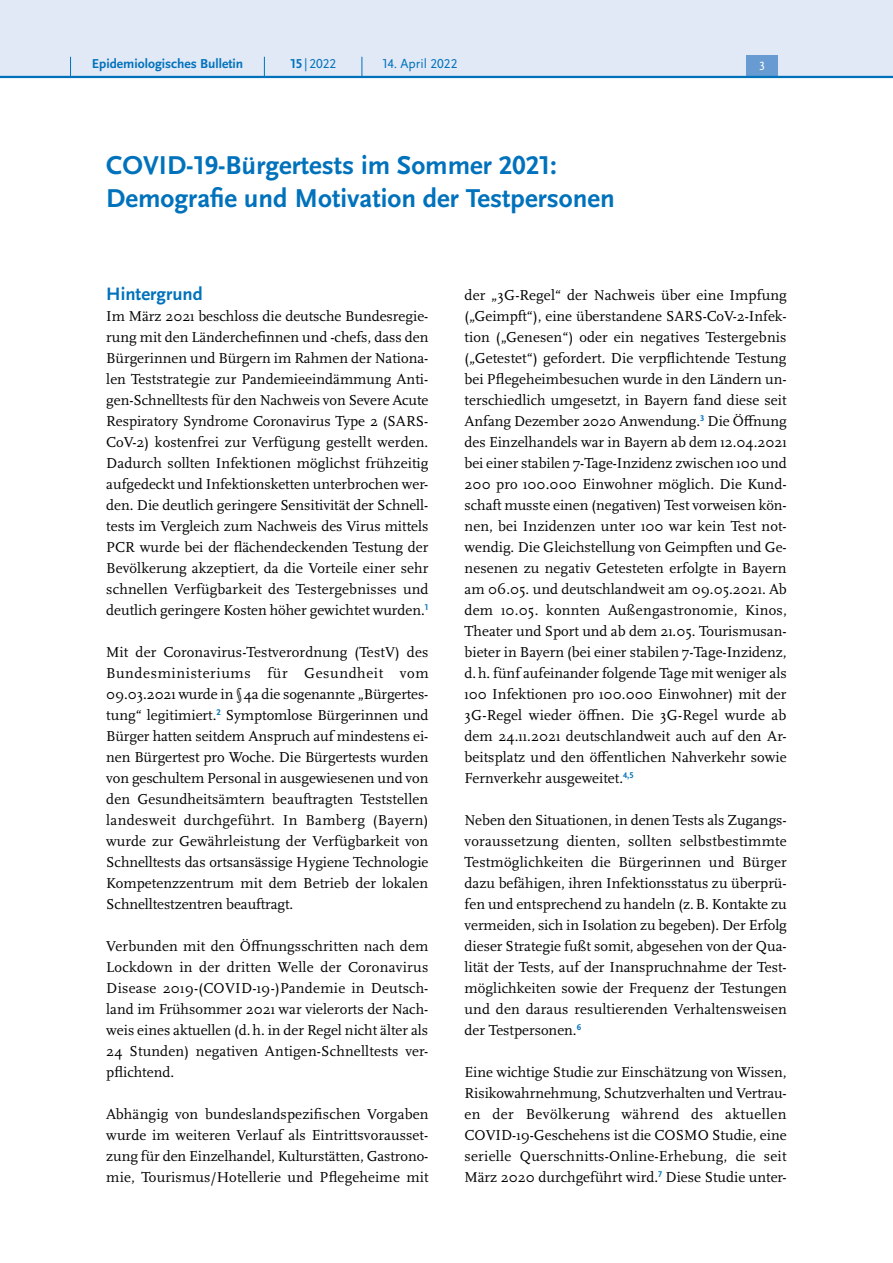
<style>
.page{position:relative;width:893px;height:1263px;background:#fff}
.page>*{position:absolute;margin:0;border:0;box-sizing:border-box;transform-origin:0 0}
.H2{font:700 27px/33px "Scala Sans Pro";color:#0072bc}
.t1{font:700 18.75px "Scala Sans Pro";color:#0072bc}
.P_-_Fließtext{font:15px/21px "Scala Pro";color:#000;text-align:justify}
.t2{font:700 13.5px "Scala Sans Pro";color:#0072bc}
.t3{font:13.5px "Scala Sans Pro";color:#0072bc}
.t4{font:12.45px "Scala Sans Pro";color:#fff}
.s1{font-weight:700}
</style>
<div class="page">
<div style="left:0;top:0;width:893px;height:77px;background:#e1e8f6"></div>
<div style="left:746px;top:55px;width:32px;height:21px;background:#679bd2"></div>
<hr style="left:0;top:76px;width:893px;height:2px;background:#0072bc">
<svg style="left:70px;top:57px;width:1px;height:19px"></svg>
<svg style="left:264px;top:57px;width:1px;height:19px"></svg>
<svg style="left:362px;top:57px;width:1px;height:19px"></svg>
<p class="t2" style="left:92px;top:55px;width:153px">Epidemiologisches Bulletin</p>
<p class="t3" style="left:290px;top:55px;width:47px"><span class="s1">15</span>|2022</p>
<p class="t3" style="left:383px;top:55px;width:76px">14. April 2022</p>
<p class="t4" style="left:759px;top:59px;width:7px">3</p>
<h2 class="H2" style="left:106px;top:148px;width:510px">COVID-19-Bürgertests im Sommer 2021:<br>Demografie und Motivation der Testpersonen</h2>
<h3 class="t1" style="left:106px;top:282px;width:98px">Hintergrund</h3>
<p class="P_-_Fließtext" style="left:106px;top:305px;width:324px">Im März 2021 beschloss die deutsche Bundesregie&shy;rung mit den Länderchefinnen und -chefs, dass den Bürgerinnen und Bürgern im Rahmen der Nationa&shy;len Teststrategie zur Pandemieeindämmung Anti&shy;gen-Schnelltests für den Nachweis von Severe Acute Respiratory Syndrome Coronavirus Type 2 (SARS-CoV-2) kostenfrei zur Verfügung gestellt werden.<br>Dadurch sollten Infektionen möglichst frühzeitig aufgedeckt und Infektionsketten unterbrochen wer&shy;den. Die deutlich geringere Sensitivität der Schnell&shy;tests im Vergleich zum Nachweis des Virus mittels PCR wurde bei der flächendeckenden Testung der Bevölkerung akzeptiert, da die Vorteile einer sehr schnellen Verfügbarkeit des Testergebnisses und deutlich geringere Kosten höher gewichtet wurden.<sup>1</sup></p>
<p class="P_-_Fließtext" style="left:106px;top:641px;width:324px">Mit der Coronavirus-Testverordnung (TestV) des Bundesministeriums für Gesundheit vom 09.03.2021 wurde in §4a die sogenannte „Bürgertes&shy;tung“ legitimiert.<sup>2</sup> Symptomlose Bürgerinnen und Bürger hatten seitdem Anspruch auf mindestens ei&shy;nen Bürgertest pro Woche. Die Bürgertests wurden von geschultem Personal in ausgewiesenen und von den Gesundheitsämtern beauftragten Teststellen landesweit durchgeführt. In Bamberg (Bayern) wurde zur Gewährleistung der Verfügbarkeit von Schnelltests das ortsansässige Hygiene Technologie Kompetenzzentrum mit dem Betrieb der lokalen Schnelltestzentren beauftragt.</p>
<p class="P_-_Fließtext" style="left:106px;top:935px;width:324px">Verbunden mit den Öffnungsschritten nach dem Lockdown in der dritten Welle der Coronavirus Disease 2019-(COVID-19-)Pandemie in Deutsch&shy;land im Frühsommer 2021 war vielerorts der Nach&shy;weis eines aktuellen (d.h. in der Regel nicht älter als 24 Stunden) negativen Antigen-Schnelltests ver&shy;pflichtend.</p>
<p class="P_-_Fließtext" style="left:106px;top:1103px;width:324px">Abhängig von bundeslandspezifischen Vorgaben wurde im weiteren Verlauf als Eintrittsvorausset&shy;zung für den Einzelhandel, Kulturstätten, Gastrono&shy;mie, Tourismus/Hotellerie und Pflegeheime mit</p>
<p class="P_-_Fließtext" style="left:465px;top:284px;width:324px">der „3G-Regel“ der Nachweis über eine Impfung („Geimpft“), eine überstandene SARS-CoV-2-Infek&shy;tion („Genesen“) oder ein negatives Testergebnis („Getestet“) gefordert. Die verpflichtende Testung bei Pflegeheimbesuchen wurde in den Ländern un&shy;terschiedlich umgesetzt, in Bayern fand diese seit Anfang Dezember 2020 Anwendung.<sup>3</sup> Die Öffnung des Einzelhandels war in Bayern ab dem 12.04.2021 bei einer stabilen 7-Tage-Inzidenz zwischen 100 und 200 pro 100.000 Einwohner möglich. Die Kund&shy;schaft musste einen (negativen) Test vorweisen kön&shy;nen, bei Inzidenzen unter 100 war kein Test not&shy;wendig. Die Gleichstellung von Geimpften und Ge&shy;nesenen zu negativ Getesteten erfolgte in Bayern am 06.05. und deutschlandweit am 09.05.2021. Ab dem 10.05. konnten Außengastronomie, Kinos, Theater und Sport und ab dem 21.05. Tourismusan&shy;bieter in Bayern (bei einer stabilen 7-Tage-Inzidenz, d.h. fünf aufeinander folgende Tage mit weniger als 100 Infektionen pro 100.000 Einwohner) mit der 3G-Regel wieder öffnen. Die 3G-Regel wurde ab dem 24.11.2021 deutschlandweit auch auf den Ar&shy;beitsplatz und den öffentlichen Nahverkehr sowie Fernverkehr ausgeweitet.<sup>4,5</sup></p>
<p class="P_-_Fließtext" style="left:465px;top:809px;width:324px">Neben den Situationen, in denen Tests als Zugangs&shy;voraussetzung dienten, sollten selbstbestimmte Testmöglichkeiten die Bürgerinnen und Bürger dazu befähigen, ihren Infektionsstatus zu überprü&shy;fen und entsprechend zu handeln (z.B. Kontakte zu vermeiden, sich in Isolation zu begeben). Der Erfolg dieser Strategie fußt somit, abgesehen von der Qua&shy;lität der Tests, auf der Inanspruchnahme der Test&shy;möglichkeiten sowie der Frequenz der Testungen und den daraus resultierenden Verhaltensweisen der Testpersonen.<sup>6</sup></p>
<p class="P_-_Fließtext" style="left:465px;top:1061px;width:324px">Eine wichtige Studie zur Einschätzung von Wissen, Risikowahrnehmung, Schutzverhalten und Vertrau&shy;en der Bevölkerung während des aktuellen COVID-19-Geschehens ist die COSMO Studie, eine serielle Querschnitts-Online-Erhebung, die seit März 2020 durchgeführt wird.<sup>7</sup> Diese Studie unter-</p>
</div>
